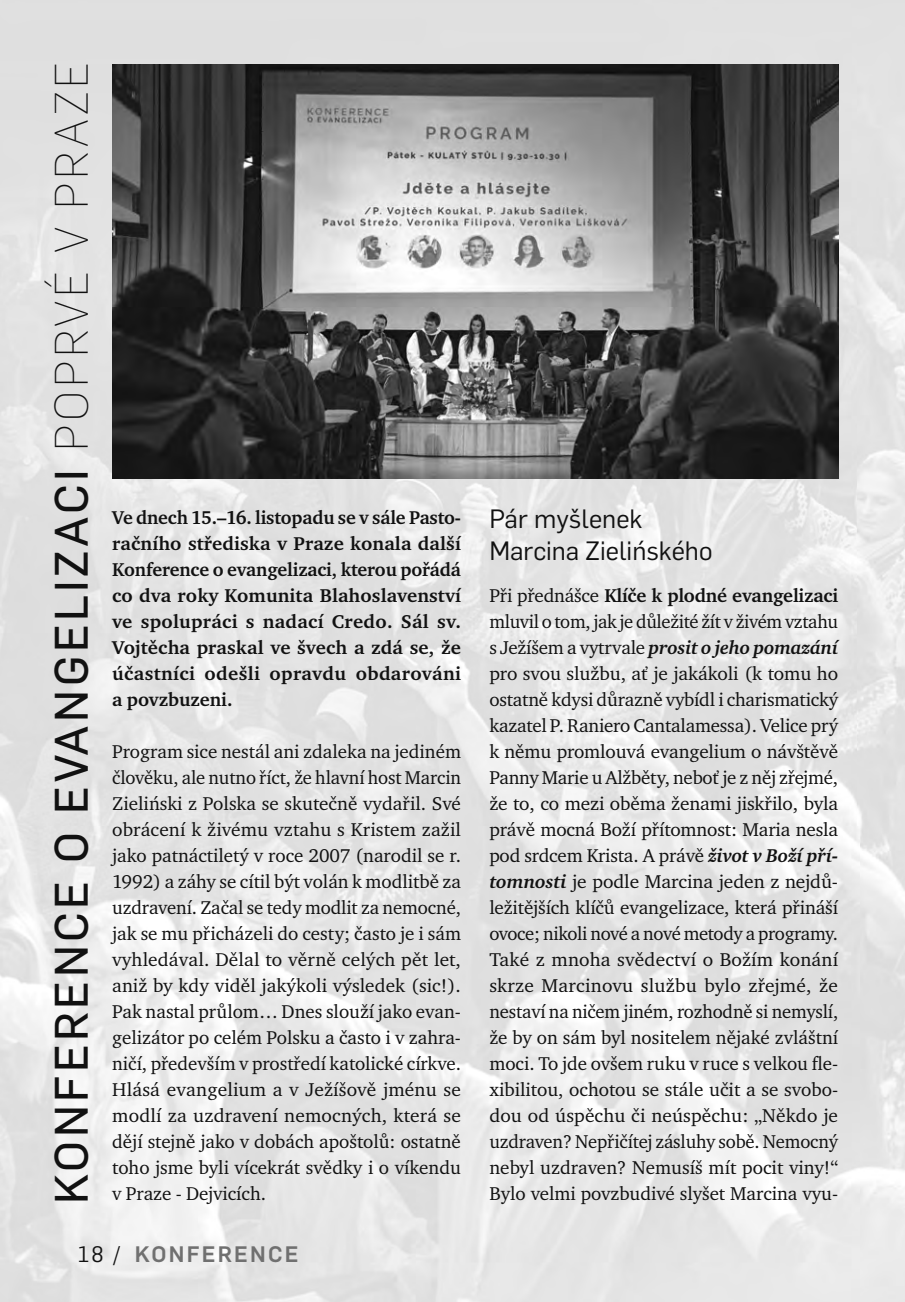
<style>
.page{position:relative;width:905px;height:1302px;background:#fff}
.page>*{position:absolute;margin:0;border:0;box-sizing:border-box;transform-origin:0 0}
.t1{font:46px "Flama Basic";letter-spacing:.075em;color:#111}
.t2{font:26px/32px "Flama";color:#111}
.t3{font:500 22px "Flama";letter-spacing:.1em;color:#707070}
.t4{font:19px/26px "Charter Itc TCE";color:#111;text-align:justify}
.t5{font:700 19px/26px "Charter Itc TCE";letter-spacing:.02em;color:#111;text-align:justify}
.s1{font-family:"Flama";font-weight:200}
.s2{font-weight:400;color:#111}
.s3{font-weight:700}
.s4{font-weight:700;font-style:italic}
</style>
<div class="page">
<img style="left:0;top:0;width:857px;height:826px">
<img style="left:112px;top:64px;width:726px;height:415px">
<h1 class="t1" style="left:55px;top:1204px;width:1143px;rotate:-90deg">KONFERENCE O EVANGELIZACI <span class="s1">POPRVÉ V PRAZE</span></h1>
<p class="t5" style="left:112px;top:505px;width:350px">Ve dnech 15.–16. listopadu se v sále Pasto - račního střediska v Praze konala další Konference o evangelizaci, kterou pořádá co dva roky Komunita Blahoslavenství ve spolupráci s nadací Credo. Sál sv.<br>Vojtěcha praskal ve švech a zdá se, že účastníci odešli opravdu obdarováni a povzbuzeni.</p>
<p class="t4" style="left:112px;top:739px;width:350px">Program sice nestál ani zdaleka na jediném člověku, ale nutno říct, že hlavní host Marcin Zieliński z Polska se skutečně vydařil. Své obrácení k živému vztahu s Kristem zažil jako patnáctiletý v roce 2007 (narodil se r.<br>1992) a záhy se cítil být volán k modlitbě za uzdravení. Začal se tedy modlit za nemocné, jak se mu přicházeli do cesty; často je i sám vyhledával. Dělal to věrně celých pět let, aniž by kdy viděl jakýkoli výsledek (sic!).<br>Pak nastal průlom… Dnes slouží jako evan&shy;gelizátor po celém Polsku a často i v zahra&shy;ničí, především v prostředí katolické církve.<br>Hlásá evangelium a v Ježíšově jménu se modlí za uzdravení nemocných, která se dějí stejně jako v dobách apoštolů: ostatně toho jsme byli vícekrát svědky i o víkendu v Praze - Dejvicích.</p>
<p class="t3" style="left:78px;top:1245px;width:222px"><span class="s2">18 /</span> KONFERENCE</p>
<h2 class="t2" style="left:489px;top:505px;width:225px">Pár myšlenek<br>Marcina Zielińského</h2>
<p class="t4" style="left:489px;top:583px;width:350px">Při přednášce <span class="s3">Klíče k plodné evangelizaci </span>mluvil o tom, jak je důležité žít v živém vztahu s Ježíšem a vytrvale <span class="s4">prosit o jeho pomazání </span>pro svou službu, ať je jakákoli (k tomu ho ostatně kdysi důrazně vybídl i charismatický kazatel P. Raniero Cantalamessa). Velice prý k němu promlouvá evangelium o návštěvě Panny Marie u Alžběty, neboť je z něj zřejmé, že to, co mezi oběma ženami jiskřilo, byla právě mocná Boží přítomnost: Maria nesla pod srdcem Krista. A právě <span class="s4">život v Boží pří&shy;tomnosti</span> je podle Marcina jeden z nejdů&shy;ležitějších klíčů evangelizace, která přináší ovoce; nikoli nové a nové metody a programy.<br>Také z mnoha svědectví o Božím konání skrze Marcinovu službu bylo zřejmé, že nestaví na ničem jiném, rozhodně si nemyslí, že by on sám byl nositelem nějaké zvláštní moci. To jde ovšem ruku v ruce s velkou fle&shy;xibilitou, ochotou se stále učit a se svobo&shy;dou od úspěchu či neúspěchu: „Někdo je uzdraven? Nepřičítej zásluhy sobě. Nemocný nebyl uzdraven? Nemusíš mít pocit viny!“ Bylo velmi povzbudivé slyšet Marcina vyu-</p>
</div>
